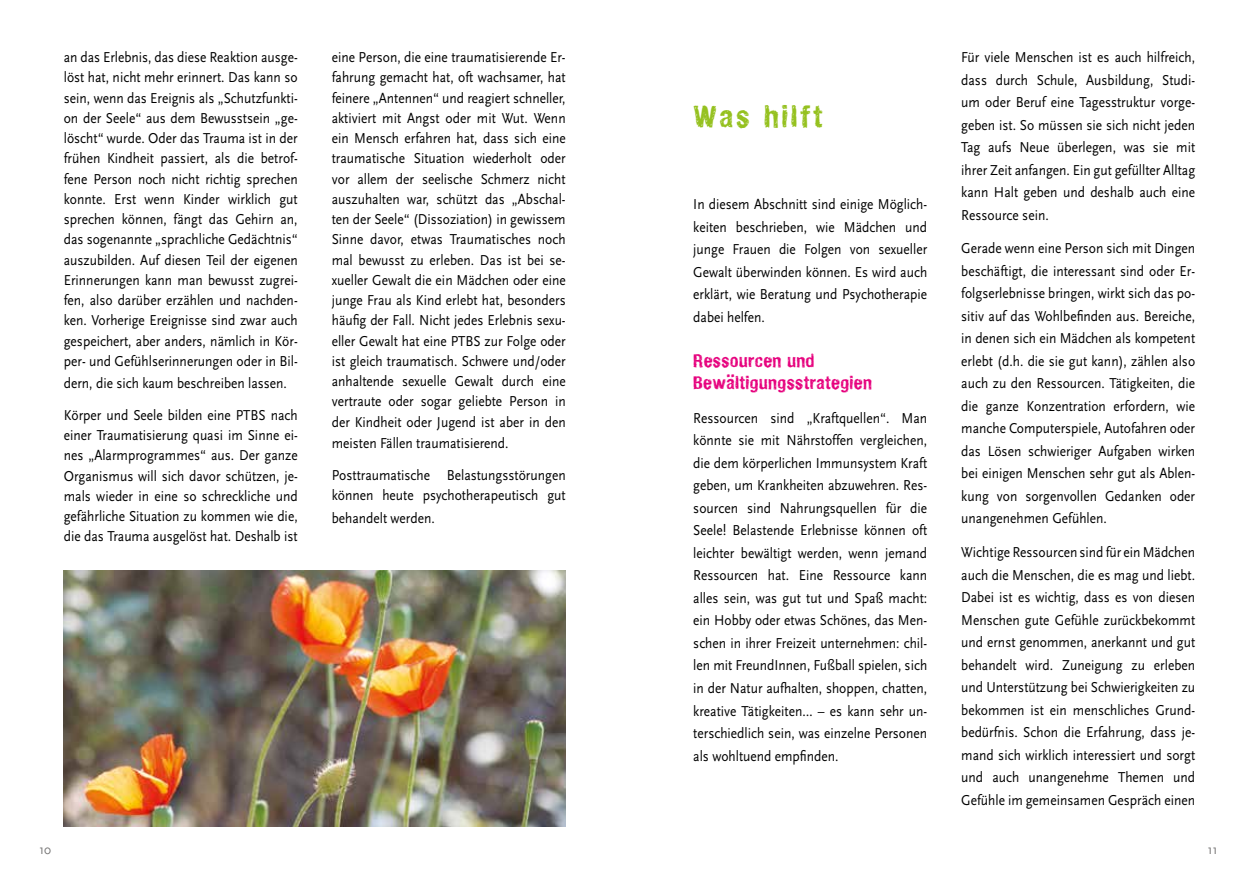
<style>
.page{position:relative;width:1259px;height:893px;background:#fff}
.page>*{position:absolute;margin:0;border:0;box-sizing:border-box;transform-origin:0 0}
.t1{font:700 30px "Hand Vetica";color:#95c11f}
.t2{font:700 18px/22.5px "Hand Vetica";letter-spacing:.02em;color:#e6007d}
.t3{font:15px/22.5px "Scala Sans";color:#000;text-align:justify;scale:.9 1}
.t4{font:13.5px "Scala Sans";color:#706f6f;scale:.9 1}
</style>
<div class="page">
<img style="left:64px;top:571px;width:502px;height:255px">
<p class="t3" style="left:64px;top:47px;width:261px;line-height:20.2px">an das Erlebnis, das diese Reaktion ausge&shy;löst hat, nicht mehr erinnert. Das kann so sein, wenn das Ereignis als „Schutzfunkti&shy;on der Seele“ aus dem Bewusstsein „ge&shy;löscht“ wurde. Oder das Trauma ist in der frühen Kindheit passiert, als die betrof&shy;fene Person noch nicht richtig sprechen konnte. Erst wenn Kinder wirklich gut sprechen können, fängt das Gehirn an, das sogenannte „sprachliche Gedächtnis“ auszubilden. Auf diesen Teil der eigenen Erinnerungen kann man bewusst zugrei&shy;fen, also darüber erzählen und nachden&shy;ken. Vorherige Ereignisse sind zwar auch gespeichert, aber anders, nämlich in Kör&shy;per- und Gefühlserinnerungen oder in Bil-</p>
<p class="t3" style="left:64px;top:368px;width:261px;line-height:31.5px">dern, die sich kaum beschreiben lassen.<br>Körper und Seele bilden eine PTBS nach</p>
<p class="t3" style="left:64px;top:425px;width:261px;line-height:20.2px">einer Traumatisierung quasi im Sinne ei&shy;nes „Alarmprogrammes“ aus. Der ganze Organismus will sich davor schützen, je&shy;mals wieder in eine so schreckliche und gefährliche Situation zu kommen wie die, die das Trauma ausgelöst hat. Deshalb ist</p>
<p class="t3" style="left:332px;top:47px;width:261px;line-height:20.2px">eine Person, die eine traumatisierende Er&shy;fahrung gemacht hat, oft wachsamer, hat feinere „Antennen“ und reagiert schneller, aktiviert mit Angst oder mit Wut. Wenn ein Mensch erfahren hat, dass sich eine traumatische Situation wiederholt oder vor allem der seelische Schmerz nicht auszuhalten war, schützt das „Abschal&shy;ten der Seele“ (Dissoziation) in gewissem Sinne davor, etwas Traumatisches noch mal bewusst zu erleben. Das ist bei se&shy;xueller Gewalt die ein Mädchen oder eine junge Frau als Kind erlebt hat, besonders häufig der Fall. Nicht jedes Erlebnis sexu&shy;eller Gewalt hat eine PTBS zur Folge oder ist gleich traumatisch. Schwere und/oder anhaltende sexuelle Gewalt durch eine vertraute oder sogar geliebte Person in der Kindheit oder Jugend ist aber in den</p>
<p class="t3" style="left:332px;top:428px;width:261px;line-height:31.5px">meisten Fällen traumatisierend.<br>Posttraumatische Belastungsstörungen</p>
<p class="t3" style="left:332px;top:484px;width:261px">können heute psychotherapeutisch gut behandelt werden.</p>
<h1 class="t1" style="left:693px;top:97px;width:131px">Was hilft</h1>
<p class="t3" style="left:693px;top:193px;width:261px">In diesem Abschnitt sind einige Möglich&shy;keiten beschrieben, wie Mädchen und junge Frauen die Folgen von sexueller Gewalt überwinden können. Es wird auch erklärt, wie Beratung und Psychotherapie dabei helfen.</p>
<p class="t2" style="left:693px;top:349px;width:180px">Ressourcen und<br>Bewältigungsstrategien</p>
<p class="t3" style="left:693px;top:407px;width:261px">Ressourcen sind „Kraftquellen“. Man könnte sie mit Nährstoffen vergleichen, die dem körperlichen Immunsystem Kraft geben, um Krankheiten abzuwehren. Res&shy;sourcen sind Nahrungsquellen für die Seele! Belastende Erlebnisse können oft leichter bewältigt werden, wenn jemand Ressourcen hat. Eine Ressource kann alles sein, was gut tut und Spaß macht: ein Hobby oder etwas Schönes, das Men&shy;schen in ihrer Freizeit unternehmen: chil&shy;len mit FreundInnen, Fußball spielen, sich in der Natur aufhalten, shoppen, chatten, kreative Tätigkeiten… – es kann sehr un&shy;terschiedlich sein, was einzelne Personen als wohltuend empfinden.</p>
<p class="t3" style="left:961px;top:46px;width:261px">Für viele Menschen ist es auch hilfreich, dass durch Schule, Ausbildung, Studi&shy;um oder Beruf eine Tagesstruktur vorge&shy;geben ist. So müssen sie sich nicht jeden Tag aufs Neue überlegen, was sie mit ihrer Zeit anfangen. Ein gut gefüllter Alltag kann Halt geben und deshalb auch eine Ressource sein.</p>
<p class="t3" style="left:961px;top:238px;width:261px">Gerade wenn eine Person sich mit Dingen beschäftigt, die interessant sind oder Er&shy;folgserlebnisse bringen, wirkt sich das po&shy;sitiv auf das Wohlbefinden aus. Bereiche, in denen sich ein Mädchen als kompetent erlebt (d.h. die sie gut kann), zählen also auch zu den Ressourcen. Tätigkeiten, die die ganze Konzentration erfordern, wie manche Computerspiele, Autofahren oder das Lösen schwieriger Aufgaben wirken bei einigen Menschen sehr gut als Ablen&shy;kung von sorgenvollen Gedanken oder unangenehmen Gefühlen.</p>
<p class="t3" style="left:961px;top:541px;width:261px">Wichtige Ressourcen sind für ein Mädchen auch die Menschen, die es mag und liebt.<br>Dabei ist es wichtig, dass es von diesen Menschen gute Gefühle zurückbekommt und ernst genommen, anerkannt und gut behandelt wird. Zuneigung zu erleben und Unterstützung bei Schwierigkeiten zu bekommen ist ein menschliches Grund&shy;bedürfnis. Schon die Erfahrung, dass je&shy;mand sich wirklich interessiert und sorgt und auch unangenehme Themen und Gefühle im gemeinsamen Gespräch einen</p>
<p class="t4" style="left:39px;top:842px;width:14px">10</p>
<p class="t4" style="left:1208px;top:842px;width:12px">11</p>
</div>
